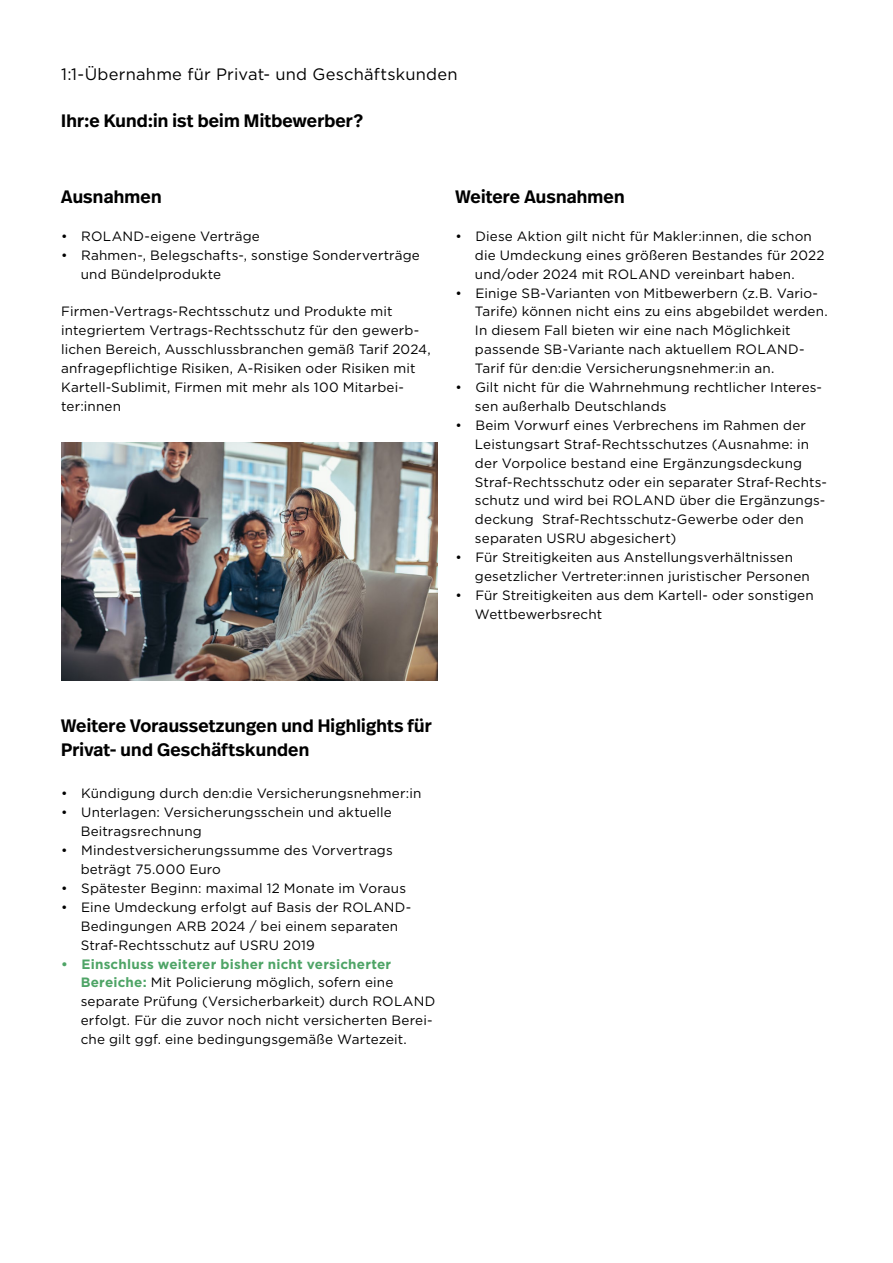
<style>
.page{position:relative;width:893px;height:1263px;background:#fff}
.page>*{position:absolute;margin:0;border:0;box-sizing:border-box;transform-origin:0 0}
.t1{font:600 18px/23.4px "Real Head Pro";letter-spacing:.01em;color:#000}
.t2{font:16.5px "Gotham";letter-spacing:.015em;color:#000}
.t3{font:13.5px/18.9px "Gotham";letter-spacing:.01em;color:#000}
.s1{font-weight:700;color:#4ea466}
</style>
<div class="page">
<img style="left:61px;top:442px;width:376px;height:238px">
<p class="t2" style="left:61px;top:64px;width:398px">1:1-Übernahme für Privat- und Geschäftskunden</p>
<h1 class="t1" style="left:61px;top:109px;width:303px">Ihr:e Kund:in ist beim Mitbewerber?</h1>
<h1 class="t1" style="left:61px;top:185px;width:102px">Ausnahmen</h1>
<p class="t3" style="left:61px;top:226px;width:200px">• ROLAND-eigene Verträge</p>
<p class="t3" style="left:81px;top:245px;width:341px;text-indent:-19px">• Rahmen-, Belegschafts-, sonstige Sonderverträge und Bündelprodukte</p>
<p class="t3" style="left:61px;top:302px;width:371px">Firmen-Vertrags-Rechtsschutz und Produkte mit integriertem Vertrags-Rechtsschutz für den gewerb&shy;lichen Bereich, Ausschlussbranchen gemäß Tarif 2024, anfragepflichtige Risiken, A-Risiken oder Risiken mit Kartell-Sublimit, Firmen mit mehr als 100 Mitarbei&shy;ter:innen</p>
<h1 class="t1" style="left:455px;top:185px;width:171px">Weitere Ausnahmen</h1>
<p class="t3" style="left:475px;top:226px;width:351px;text-indent:-19px">• Diese Aktion gilt nicht für Makler:innen, die schon die Umdeckung eines größeren Bestandes für 2022 und/oder 2024 mit ROLAND vereinbart haben.</p>
<p class="t3" style="left:475px;top:283px;width:354px;text-indent:-19px">• Einige SB-Varianten von Mitbewerbern (z.B. Vario-Tarife) können nicht eins zu eins abgebildet werden.<br>In diesem Fall bieten wir eine nach Möglichkeit passende SB-Variante nach aktuellem ROLAND-Tarif für den:die Versicherungsnehmer:in an.</p>
<p class="t3" style="left:475px;top:377px;width:349px;text-indent:-19px">• Gilt nicht für die Wahrnehmung rechtlicher Interes&shy;sen außerhalb Deutschlands</p>
<p class="t3" style="left:475px;top:415px;width:353px;text-indent:-19px">• Beim Vorwurf eines Verbrechens im Rahmen der Leistungsart Straf-Rechtsschutzes (Ausnahme: in der Vorpolice bestand eine Ergänzungsdeckung Straf-Rechtsschutz oder ein separater Straf-Rechts&shy;schutz und wird bei ROLAND über die Ergänzungs&shy;deckung Straf-Rechtsschutz-Gewerbe oder den separaten USRU abgesichert)</p>
<p class="t3" style="left:475px;top:548px;width:336px;text-indent:-19px">• Für Streitigkeiten aus Anstellungsverhältnissen gesetzlicher Vertreter:innen juristischer Personen</p>
<p class="t3" style="left:475px;top:585px;width:340px;text-indent:-19px">• Für Streitigkeiten aus dem Kartell- oder sonstigen<br>Wettbewerbsrecht</p>
<h1 class="t1" style="left:61px;top:714px;width:372px">Weitere Voraussetzungen und Highlights für<br>Privat- und Geschäftskunden</h1>
<p class="t3" style="left:61px;top:784px;width:362px">• Kündigung durch den:die Versicherungsnehmer:in</p>
<p class="t3" style="left:81px;top:803px;width:313px;text-indent:-19px">• Unterlagen: Versicherungsschein und aktuelle<br>Beitragsrechnung</p>
<p class="t3" style="left:81px;top:841px;width:314px;text-indent:-19px">• Mindestversicherungssumme des Vorvertrags beträgt 75.000 Euro</p>
<p class="t3" style="left:61px;top:878px;width:346px">• Spätester Beginn: maximal 12 Monate im Voraus</p>
<p class="t3" style="left:81px;top:897px;width:332px;text-indent:-19px">• Eine Umdeckung erfolgt auf Basis der ROLAND-<br>Bedingungen ARB 2024 / bei einem separaten<br>Straf-Rechtsschutz auf USRU 2019</p>
<p class="t3" style="left:81px;top:954px;width:356px;text-indent:-19px"><span class="s1">• Einschluss weiterer bisher nicht versicherter Bereiche:</span> Mit Policierung möglich, sofern eine separate Prüfung (Versicherbarkeit) durch ROLAND erfolgt. Für die zuvor noch nicht versicherten Berei&shy;che gilt ggf. eine bedingungsgemäße Wartezeit.</p>
</div>
